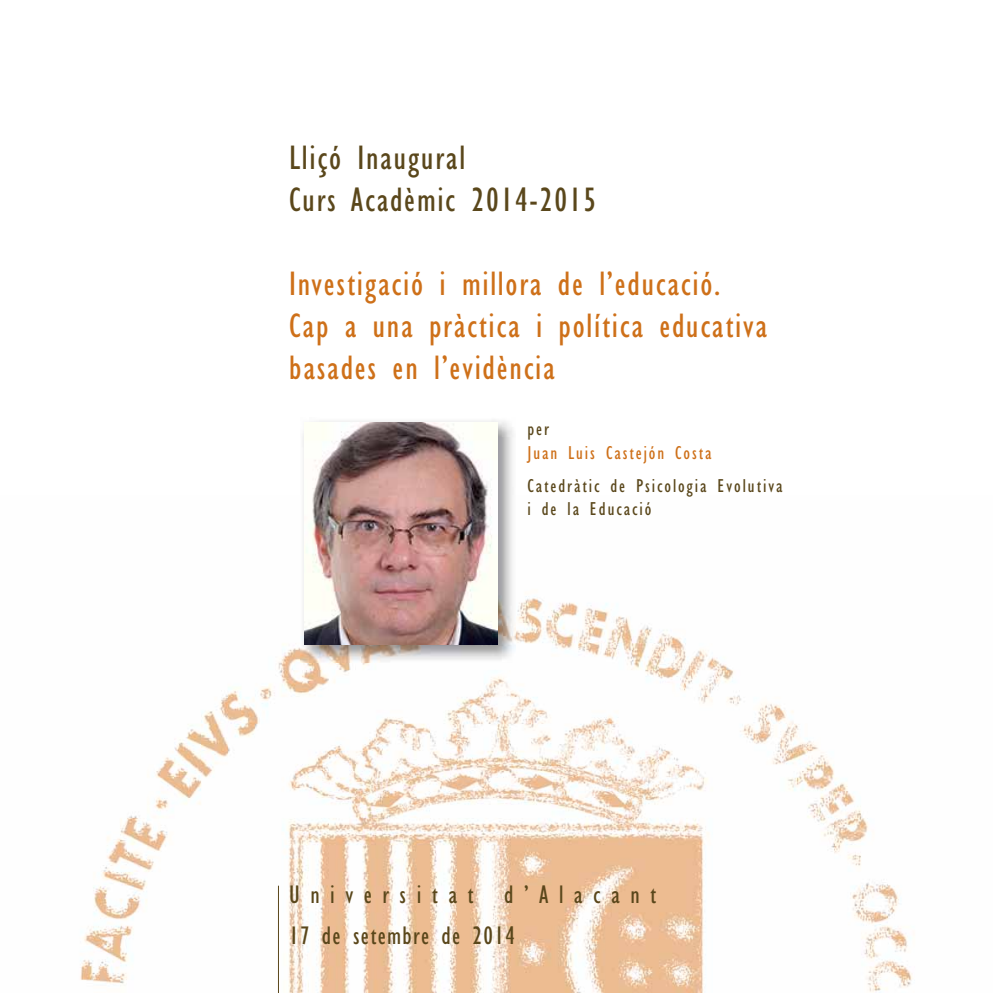
<style>
.page{position:relative;width:993px;height:993px;background:#fff}
.page>*{position:absolute;margin:0;border:0;box-sizing:border-box;transform-origin:0 0}
.t1{font:condensed 35px/42px "Gill Sans";letter-spacing:.05em;color:#ce7019}
.t2{font:condensed 35px/42px "Gill Sans";letter-spacing:.05em;color:#5a471b}
.t3{font:condensed 26.25px "Gill Sans";letter-spacing:.4em;color:#5a471b}
.t4{font:condensed 26.25px "Gill Sans";letter-spacing:.05em;color:#5a471b}
.t5{font:condensed 19.25px/23.1px "Gill Sans";letter-spacing:.1em;color:#5a471b}
.t6{font:condensed 19.25px "Gill Sans";letter-spacing:.1em;color:#ce7019}
</style>
<div class="page">
<img style="left:80px;top:596px;width:833px;height:396px">
<img style="left:300px;top:420px;width:215px;height:242px">
<img style="left:304px;top:422px;width:193px;height:222px">
<hr style="left:278px;top:885px;width:1px;height:107px;background:#5a471b">
<p class="t2" style="left:289px;top:140px;width:308px">Lliçó Inaugural<br>Curs Acadèmic 2014-2015</p>
<p class="t1" style="left:289px;top:266px;width:479px">Investigació i millora de l’educació.<br>Cap a una pràctica i política educativa basades en l’evidència</p>
<p class="t5" style="left:527px;top:419px;width:23px">per</p>
<p class="t6" style="left:527px;top:445px;width:185px">Juan Luis Castejón Costa</p>
<p class="t5" style="left:527px;top:475px;width:256px">Catedràtic de Psicologia Evolutiva i de la Educació</p>
<p class="t3" style="left:289px;top:885px;width:368px">Universitat d’Alacant</p>
<p class="t4" style="left:289px;top:926px;width:227px">17 de setembre de 2014</p>
</div>
